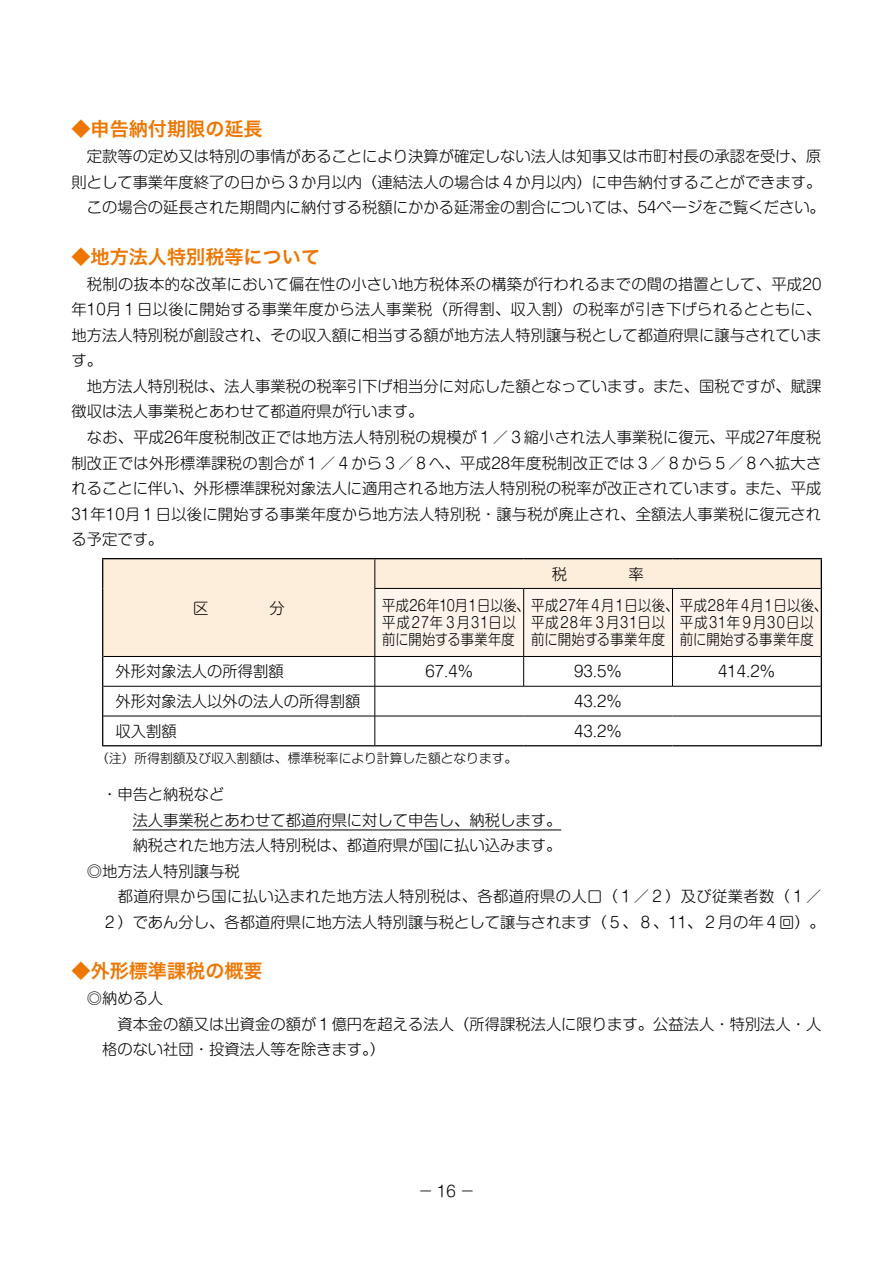
<style>
.page{position:relative;width:893px;height:1263px;background:#fff}
.page>*{position:absolute;margin:0;border:0;box-sizing:border-box;transform-origin:0 0}
.t1{font:19.2px "Hira Kaku Pro W6";color:#ee7600}
.t2{font:300 15.3px/25.5px "Shin M Go Pro";color:#000}
.t3{font:300 15.3px "Shin M Go Pro";letter-spacing:.02em;color:#000}
.t4{font:300 14.85px/17px "Shin M Go Pro";letter-spacing:.015em;color:#000;scale:.89 1}
.t5{font:300 14.85px/17px "Shin M Go Pro";letter-spacing:.015em;color:#000;scale:.9 1}
.t6{font:300 12.75px "Shin M Go Pro";color:#000}
</style>
<div class="page">
<hr style="left:133px;top:829px;width:428px;height:1px;background:#000">
<div style="left:103px;top:559px;width:272px;height:97px;background:#fdeddb"></div>
<hr style="left:103px;top:656px;width:272px;height:1px;background:#000">
<hr style="left:103px;top:686px;width:272px;height:1px;background:#000">
<hr style="left:375px;top:686px;width:149px;height:1px;background:#000">
<hr style="left:375px;top:686px;width:1px;height:30px;background:#000">
<hr style="left:524px;top:686px;width:148px;height:1px;background:#000">
<hr style="left:672px;top:686px;width:149px;height:1px;background:#000">
<hr style="left:103px;top:716px;width:272px;height:1px;background:#000">
<hr style="left:375px;top:716px;width:149px;height:1px;background:#000">
<svg style="left:375px;top:716px;width:1px;height:29px"></svg>
<hr style="left:524px;top:716px;width:148px;height:1px;background:#000">
<hr style="left:672px;top:716px;width:149px;height:1px;background:#000">
<hr style="left:102px;top:558px;width:273px;height:1px;background:#000">
<svg style="left:102px;top:559px;width:1px;height:29px"></svg>
<hr style="left:102px;top:588px;width:1px;height:68px;background:#000">
<hr style="left:375px;top:558px;width:149px;height:1px;background:#000">
<hr style="left:524px;top:558px;width:148px;height:1px;background:#000">
<hr style="left:672px;top:558px;width:150px;height:1px;background:#000">
<svg style="left:375px;top:559px;width:447px;height:127px"></svg>
<hr style="left:102px;top:656px;width:1px;height:30px;background:#000">
<hr style="left:821px;top:656px;width:1px;height:30px;background:#000">
<hr style="left:102px;top:686px;width:1px;height:30px;background:#000">
<hr style="left:821px;top:686px;width:1px;height:30px;background:#000">
<svg style="left:102px;top:716px;width:1px;height:29px"></svg>
<svg style="left:821px;top:716px;width:1px;height:29px"></svg>
<hr style="left:102px;top:745px;width:273px;height:1px;background:#000">
<hr style="left:375px;top:745px;width:149px;height:1px;background:#000">
<hr style="left:524px;top:745px;width:148px;height:1px;background:#000">
<hr style="left:672px;top:745px;width:150px;height:1px;background:#000">
<p class="t1" style="left:71px;top:112px;width:193px">◆申告納付期限の延長</p>
<p class="t2" style="left:71px;top:142px;width:755px">　定款等の定め又は特別の事情があることにより決算が確定しない法人は知事又は市町村長の承認を受け、原則として事業年度終了の日から３か月以内（連結法人の場合は４か月以内）に申告納付することができます。　この場合の延長された期間内に納付する税額にかかる延滞金の割合については、54ページをご覧ください。</p>
<p class="t1" style="left:71px;top:239px;width:250px">◆地方法人特別税等について</p>
<p class="t2" style="left:71px;top:270px;width:752px">　税制の抜本的な改革において偏在性の小さい地方税体系の構築が行われるまでの間の措置として、平成20年10月１日以後に開始する事業年度から法人事業税（所得割、収入割）の税率が引き下げられるとともに、地方法人特別税が創設され、その収入額に相当する額が地方法人特別譲与税として都道府県に譲与されています。<br>　地方法人特別税は、法人事業税の税率引下げ相当分に対応した額となっています。また、国税ですが、賦課徴収は法人事業税とあわせて都道府県が行います。<br>　なお、平成26年度税制改正では地方法人特別税の規模が１／３縮小され法人事業税に復元、平成27年度税制改正では外形標準課税の割合が１／４から３／８へ、平成28年度税制改正では３／８から５／８へ拡大されることに伴い、外形標準課税対象法人に適用される地方法人特別税の税率が改正されています。また、平成31年10月１日以後に開始する事業年度から地方法人特別税・譲与税が廃止され、全額法人事業税に復元される予定です。</p>
<p class="t4" style="left:382px;top:595px;width:501px">平成26年10月１日以後、平成27年４月１日以後、平成28年４月１日以後、平成27年３月31日以<br>前に開始する事業年度</p>
<p class="t5" style="left:531px;top:612px;width:150px">平成28年３月31日以前に開始する事業年度</p>
<p class="t5" style="left:680px;top:612px;width:150px">平成31年９月30日以前に開始する事業年度</p>
<p class="t2" style="left:115px;top:657px;width:170px">外形対象法人の所得割額</p>
<p class="t2" style="left:425px;top:657px;width:49px">67.4％</p>
<p class="t2" style="left:574px;top:657px;width:49px">93.5％</p>
<p class="t2" style="left:718px;top:657px;width:58px">414.2％</p>
<p class="t2" style="left:115px;top:687px;width:246px">外形対象法人以外の法人の所得割額</p>
<p class="t2" style="left:574px;top:687px;width:49px">43.2％</p>
<p class="t2" style="left:115px;top:716px;width:63px">収入割額</p>
<p class="t2" style="left:574px;top:716px;width:49px">43.2％</p>
<p class="t6" style="left:96px;top:748px;width:422px">（注）所得割額及び収入割額は、標準税率により計算した額となります。</p>
<p class="t2" style="left:102px;top:780px;width:124px">・申告と納税など</p>
<p class="t2" style="left:117px;top:805px;width:445px">　法人事業税とあわせて都道府県に対して申告し、納税します。</p>
<p class="t2" style="left:117px;top:831px;width:445px">　納税された地方法人特別税は、都道府県が国に払い込みます。</p>
<p class="t2" style="left:87px;top:856px;width:155px">◎地方法人特別譲与税</p>
<p class="t3" style="left:102px;top:884px;width:721px">　都道府県から国に払い込まれた地方法人特別税は、各都道府県の人口（１／２）及び従業者数（１／</p>
<p class="t2" style="left:102px;top:907px;width:724px">２）であん分し、各都道府県に地方法人特別譲与税として譲与されます（５、８、11、２月の年４回）。</p>
<p class="t1" style="left:71px;top:953px;width:193px">◆外形標準課税の概要</p>
<p class="t2" style="left:102px;top:984px;width:721px;text-indent:-15px">◎納める人<br>　資本金の額又は出資金の額が１億円を超える法人（所得課税法人に限ります。公益法人・特別法人・人格のない社団・投資法人等を除きます。）</p>
<p class="t2" style="left:418px;top:1176px;width:58px">−16−</p>
</div>
